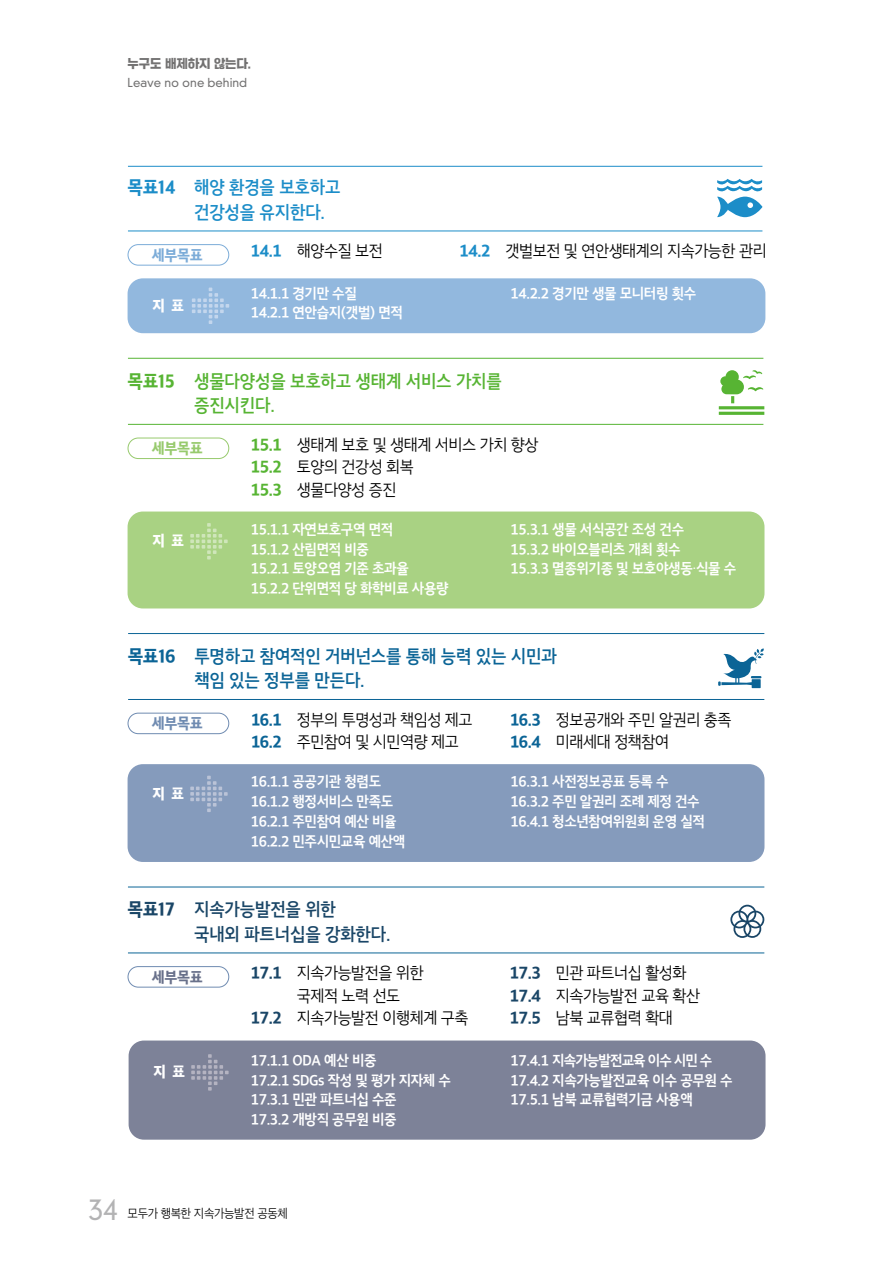
<style>
.page{position:relative;width:893px;height:1263px;background:#fff}
.page>*{position:absolute;margin:0;border:0;box-sizing:border-box;transform-origin:0 0}
.t1{font:300 27.9px "DIN Neuzeit Grotesk Std";color:#b3b3b4}
.t2{font:18px/24.3px "SD Gothic Neob e Sm";letter-spacing:-.01em;color:#0b6496;scale:.93 1}
.t3{font:18px/24.3px "SD Gothic Neob e Sm";letter-spacing:-.01em;color:#57b433;scale:.93 1}
.t4{font:18px/24.3px "SD Gothic Neob e Sm";letter-spacing:-.01em;color:#1a4667;scale:.93 1}
.t5{font:18px/24.3px "SD Gothic Neob e Sm";letter-spacing:-.01em;color:#1c8dc8;scale:.93 1}
.t6{font:16.2px/22.5px "SD Gt Neob Uni b Lt";letter-spacing:-.025em;color:#000;scale:.94 1}
.t7{font:15px "SD Gothic Neob g Ex Bd";color:#97ca6d;scale:.94 1}
.t8{font:15px "SD Gothic Neob g Ex Bd";color:#6f8bb1;scale:.94 1}
.t9{font:15px "SD Gothic Neob g Ex Bd";color:#68708a;scale:.94 1}
.t10{font:15px "SD Gothic Neob g Ex Bd";color:#7cacd8;scale:.94 1}
.t11{font:14.4px/19.8px "SD Gt Neob Uni f Bd";letter-spacing:-.025em;color:#fff;scale:.94 1}
.t12{font:14.4px "SD Gothic Neoa i Hv";color:#fff;scale:.94 1}
.t13{font:300 12px "DIN Neuzeit Grotesk Std";color:#727171}
.t14{font:12px "SD Gothic Neoa c Lt";letter-spacing:-.025em;color:#000;scale:.94 1}
.t15{font:12px "SD Gyeokdong G206 Hv";letter-spacing:.005em;color:#727171;scale:.94 1}
.s1{font-family:"SD Gothic Neob g Ex Bd"}
.s2{font-family:"SD Gt Neob Uni g Eb";color:#1c8dc8}
.s3{font-family:"SD Gt Neob Uni g Eb";color:#57b433}
.s4{font-family:"Nanum Gothic OTF"}
.s5{font-family:"SD Gt Neob Uni g Eb";color:#0b6496}
.s6{font-family:"SD Gt Neob Uni g Eb";color:#1a4667}
</style>
<div class="page">
<hr style="left:128px;top:424px;width:635px;height:1px;background:#57b433">
<hr style="left:128px;top:358px;width:635px;height:1px;background:#57b433">
<div style="left:128px;top:511px;width:636px;height:97px;background:#a9d283;border-radius:15px"></div>
<svg style="left:190px;top:523px;width:38px;height:36px"></svg>
<hr style="left:719px;top:406px;width:45px;height:3px;background:#57b433">
<hr style="left:719px;top:412px;width:45px;height:3px;background:#57b433">
<svg style="left:720px;top:370px;width:43px;height:33px"></svg>
<div style="left:128px;top:438px;width:101px;height:21px;border:1px solid #97ca6d;border-radius:10px"></div>
<hr style="left:128px;top:699px;width:636px;height:1px;background:#0b6496">
<hr style="left:128px;top:633px;width:636px;height:1px;background:#0b6496">
<div style="left:128px;top:764px;width:636px;height:98px;background:#859bbc;border-radius:15px"></div>
<svg style="left:190px;top:776px;width:38px;height:36px"></svg>
<svg style="left:718px;top:648px;width:46px;height:40px"></svg>
<div style="left:128px;top:713px;width:101px;height:21px;border:1px solid #6f8bb1;border-radius:10px"></div>
<hr style="left:128px;top:952px;width:636px;height:1px;background:#0b6496">
<hr style="left:128px;top:886px;width:636px;height:1px;background:#0b6496">
<div style="left:129px;top:1040px;width:636px;height:100px;background:#7d8298;border-radius:15px"></div>
<svg style="left:191px;top:1054px;width:38px;height:37px"></svg>
<svg style="left:730px;top:905px;width:34px;height:33px"></svg>
<div style="left:128px;top:966px;width:101px;height:21px;border:1px solid #6f8bb1;border-radius:10px"></div>
<hr style="left:128px;top:230px;width:634px;height:1px;background:#1c8dc8">
<hr style="left:128px;top:166px;width:634px;height:1px;background:#1c8dc8">
<div style="left:128px;top:278px;width:637px;height:55px;background:#92b8de;border-radius:15px"></div>
<svg style="left:192px;top:288px;width:37px;height:36px"></svg>
<svg style="left:717px;top:179px;width:45px;height:38px"></svg>
<div style="left:128px;top:244px;width:101px;height:22px;border:1px solid #7cacd8;border-radius:10px"></div>
<p class="t15" style="left:128px;top:58px;width:134px">누구도 배제하지 않는다.</p>
<p class="t13" style="left:128px;top:75px;width:121px">Leave no one behind</p>
<p class="t5" style="left:194px;top:176px;width:159px;text-indent:-67px"><span class="s1">목표14</span> 해양 환경을 보호하고 건강성을 유지한다.</p>
<p class="t10" style="left:152px;top:248px;width:56px">세부목표</p>
<p class="t6" style="left:251px;top:240px;width:142px"><span class="s2">14.1</span> 해양수질 보전</p>
<p class="t6" style="left:460px;top:240px;width:328px"><span class="s2">14.2</span> 갯벌보전 및 연안생태계의 지속가능한 관리</p>
<p class="t12" style="left:152px;top:298px;width:35px">지 표</p>
<p class="t11" style="left:251px;top:283px;width:163px">14.1.1 경기만 수질<br>14.2.1 연안습지(갯벌) 면적</p>
<p class="t11" style="left:511px;top:283px;width:199px">14.2.2 경기만 생물 모니터링 횟수</p>
<p class="t3" style="left:194px;top:369px;width:332px;text-indent:-67px"><span class="s1">목표15</span> 생물다양성을 보호하고 생태계 서비스 가치를 증진시킨다.</p>
<p class="t7" style="left:152px;top:441px;width:56px">세부목표</p>
<p class="t6" style="left:251px;top:433px;width:308px"><span class="s3">15.1</span> 생태계 보호 및 생태계 서비스 가치 향상<br><span class="s3">15.2</span> 토양의 건강성 회복<br><span class="s3">15.3</span> 생물다양성 증진</p>
<p class="t12" style="left:153px;top:533px;width:35px">지 표</p>
<p class="t11" style="left:251px;top:519px;width:212px">15.1.1 자연보호구역 면적<br>15.1.2 산림면적 비중<br>15.2.1 토양오염 기준 초과율<br>15.2.2 단위면적 당 화학비료 사용량</p>
<p class="t11" style="left:511px;top:519px;width:241px">15.3.1 생물 서식공간 조성 건수<br>15.3.2 바이오블리츠 개최 횟수<br>15.3.3 멸종위기종 및 보호야생동<span class="s4">·</span>식물 수</p>
<p class="t2" style="left:194px;top:644px;width:391px;text-indent:-67px"><span class="s1">목표16</span> 투명하고 참여적인 거버넌스를 통해 능력 있는 시민과 책임 있는 정부를 만든다.</p>
<p class="t8" style="left:152px;top:716px;width:56px">세부목표</p>
<p class="t6" style="left:251px;top:709px;width:237px"><span class="s5">16.1</span> 정부의 투명성과 책임성 제고<br><span class="s5">16.2</span> 주민참여 및 시민역량 제고</p>
<p class="t6" style="left:510px;top:709px;width:237px"><span class="s5">16.3</span> 정보공개와 주민 알권리 충족<br><span class="s5">16.4</span> 미래세대 정책참여</p>
<p class="t12" style="left:153px;top:786px;width:35px">지 표</p>
<p class="t11" style="left:251px;top:772px;width:166px">16.1.1 공공기관 청렴도<br>16.1.2 행정서비스 만족도<br>16.2.1 주민참여 예산 비율<br>16.2.2 민주시민교육 예산액</p>
<p class="t11" style="left:511px;top:772px;width:208px">16.3.1 사전정보공표 등록 수<br>16.3.2 주민 알권리 조례 제정 건수<br>16.4.1 청소년참여위원회 운영 실적</p>
<p class="t4" style="left:194px;top:898px;width:213px;text-indent:-67px"><span class="s1">목표17</span> 지속가능발전을 위한<br>국내외 파트너십을 강화한다.</p>
<p class="t9" style="left:152px;top:970px;width:56px">세부목표</p>
<p class="t6" style="left:251px;top:962px;width:185px"><span class="s6">17.1</span> 지속가능발전을 위한</p>
<p class="t6" style="left:297px;top:984px;width:112px">국제적 노력 선도</p>
<p class="t6" style="left:251px;top:1007px;width:233px"><span class="s6">17.2</span> 지속가능발전 이행체계 구축</p>
<p class="t6" style="left:510px;top:962px;width:204px"><span class="s6">17.3</span> 민관 파트너십 활성화<br><span class="s6">17.4</span> 지속가능발전 교육 확산<br><span class="s6">17.5</span> 남북 교류협력 확대</p>
<p class="t12" style="left:153px;top:1065px;width:35px">지 표</p>
<p class="t11" style="left:251px;top:1050px;width:214px">17.1.1 ODA 예산 비중<br>17.2.1 SDGs 작성 및 평가 지자체 수<br>17.3.1 민관 파트너십 수준<br>17.3.2 개방직 공무원 비중</p>
<p class="t11" style="left:511px;top:1050px;width:238px">17.4.1 지속가능발전교육 이수 시민 수<br>17.4.2 지속가능발전교육 이수 공무원 수<br>17.5.1 남북 교류협력기금 사용액</p>
<h1 class="t1" style="left:89px;top:1193px;width:31px">34</h1>
<p class="t14" style="left:128px;top:1208px;width:172px">모두가 행복한 지속가능발전 공동체</p>
</div>
